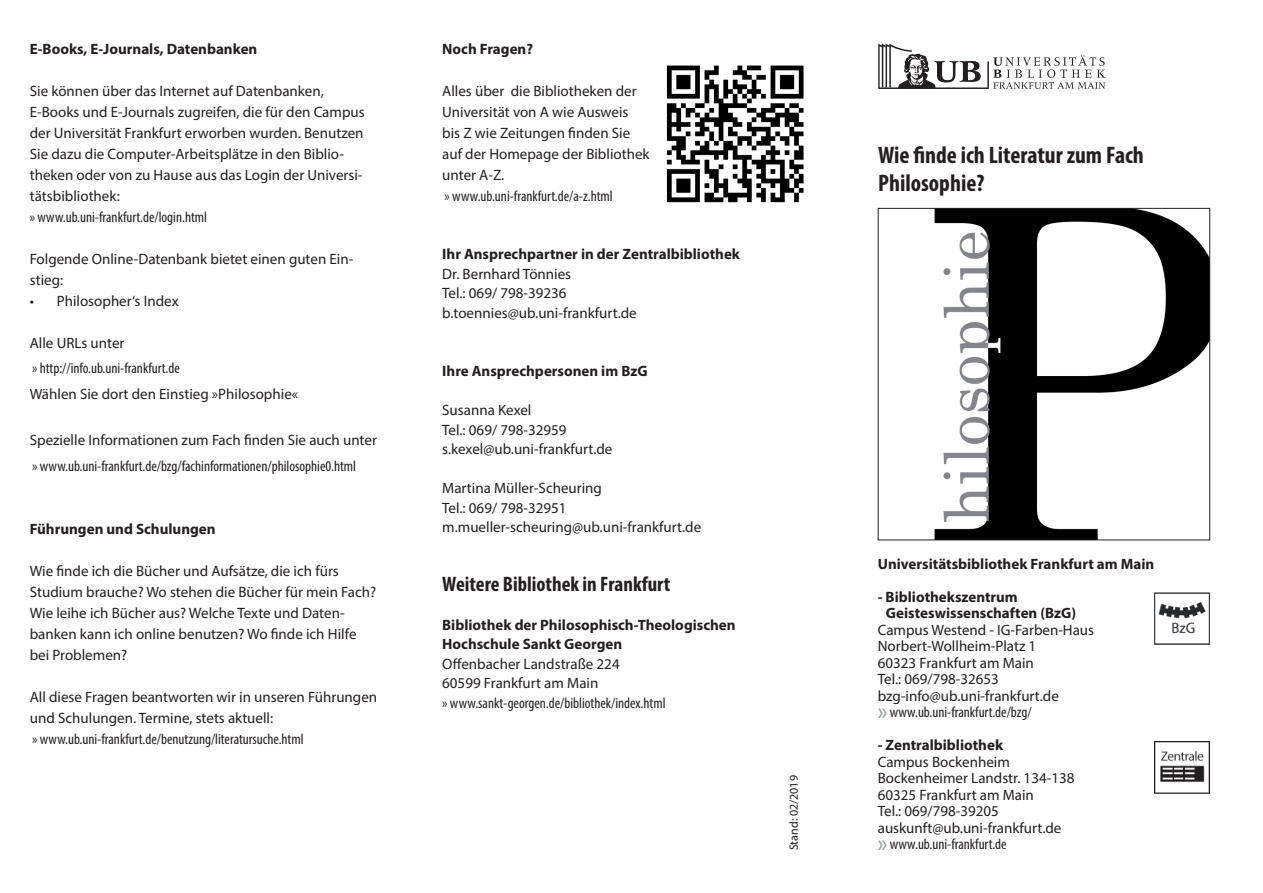
<style>
.page{position:relative;width:1263px;height:893px;background:#fff}
.page>*{position:absolute;margin:0;border:0;box-sizing:border-box;transform-origin:0 0}
.t1{font:700 condensed 24px/28.8px "Myriad Pro";color:#231f20}
.t2{font:700 condensed 21px "Myriad Pro";color:#231f20}
.t3{font:15px/21px "Myriad Pro";color:#231f20}
.t4{font:700 15px/19.5px "Myriad Pro";color:#231f20}
.t5{font:condensed 15px "Myriad Pro";color:#231f20}
.t6{font:12px "Myriad Pro";color:#231f20}
.s1{font-stretch:condensed;font-size:27px;color:#96999a}
.s2{font-stretch:condensed}
</style>
<div class="page">
<svg style="left:878px;top:44px;width:227px;height:45px"></svg>
<img style="left:666px;top:65px;width:138px;height:138px">
<img style="left:934px;top:210px;width:274px;height:328px">
<div style="left:878px;top:208px;width:332px;height:332px;border:1px solid #231f20"></div>
<img style="left:1154px;top:593px;width:56px;height:52px">
<img style="left:1154px;top:741px;width:56px;height:53px">
<p class="t4" style="left:30px;top:38px;width:229px">E-Books, E-Journals, Datenbanken</p>
<p class="t3" style="left:30px;top:80px;width:336px">Sie können über das Internet auf Datenbanken, E-Books und E-Journals zugreifen, die für den Campus der Universität Frankfurt erworben wurden. Benutzen Sie dazu die Computer-Arbeitsplätze in den Biblio&shy;theken oder von zu Hause aus das Login der Universi&shy;tätsbibliothek:</p>
<p class="t5" style="left:30px;top:208px;width:179px">» www.ub.uni-frankfurt.de/login.html</p>
<p class="t3" style="left:30px;top:248px;width:325px">Folgende Online-Datenbank bietet einen guten Ein&shy;stieg:</p>
<p class="t3" style="left:30px;top:290px;width:150px">• Philosopher‘s Index</p>
<p class="t3" style="left:30px;top:332px;width:96px">Alle URLs unter</p>
<p class="t5" style="left:32px;top:359px;width:149px">» http://info.ub.uni-frankfurt.de</p>
<p class="t3" style="left:30px;top:383px;width:270px">Wählen Sie dort den Einstieg »Philosophie«</p>
<p class="t3" style="left:30px;top:430px;width:349px">Spezielle Informationen zum Fach finden Sie auch unter</p>
<p class="t5" style="left:32px;top:457px;width:325px">» www.ub.uni-frankfurt.de/bzg/fachinformationen/philosophie0.html</p>
<p class="t4" style="left:30px;top:518px;width:187px">Führungen und Schulungen</p>
<p class="t3" style="left:30px;top:560px;width:348px">Wie finde ich die Bücher und Aufsätze, die ich fürs Studium brauche? Wo stehen die Bücher für mein Fach?<br>Wie leihe ich Bücher aus? Welche Texte und Daten&shy;banken kann ich online benutzen? Wo finde ich Hilfe bei Problemen?</p>
<p class="t3" style="left:30px;top:686px;width:349px">All diese Fragen beantworten wir in unseren Führungen und Schulungen. Termine, stets aktuell:</p>
<p class="t5" style="left:32px;top:730px;width:273px">» www.ub.uni-frankfurt.de/benutzung/literatursuche.html</p>
<p class="t4" style="left:442px;top:38px;width:92px">Noch Fragen?</p>
<p class="t3" style="left:442px;top:80px;width:209px">Alles über die Bibliotheken der<br>Universität von A wie Ausweis bis Z wie Zeitungen finden Sie auf der Homepage der Bibliothek unter A-Z.</p>
<p class="t5" style="left:445px;top:187px;width:170px">» www.ub.uni-frankfurt.de/a-z.html</p>
<p class="t4" style="left:442px;top:244px;width:299px">Ihr Ansprechpartner in der Zentralbibliothek</p>
<p class="t3" style="left:442px;top:264px;width:196px;line-height:19.5px">Dr. Bernhard Tönnies<br>Tel.: 069/ 798-39236 b.toennies@ub.uni-frankfurt.de</p>
<p class="t4" style="left:442px;top:361px;width:207px">Ihre Ansprechpersonen im BzG</p>
<p class="t3" style="left:442px;top:400px;width:172px;line-height:19.5px">Susanna Kexel<br>Tel.: 069/ 798-32959 s.kexel@ub.uni-frankfurt.de</p>
<p class="t3" style="left:442px;top:478px;width:260px;line-height:19.5px">Martina Müller-Scheuring<br>Tel.: 069/ 798-32951 m.mueller-scheuring@ub.uni-frankfurt.de</p>
<h2 class="t2" style="left:442px;top:571px;width:229px">Weitere Bibliothek in Frankfurt</h2>
<p class="t4" style="left:442px;top:614px;width:295px">Bibliothek der Philosophisch-Theologischen<br>Hochschule Sankt Georgen</p>
<p class="t3" style="left:442px;top:654px;width:179px;line-height:19.5px">Offenbacher Landstraße 224<br>60599 Frankfurt am Main</p>
<p class="t5" style="left:442px;top:694px;width:225px">» www.sankt-georgen.de/bibliothek/index.html</p>
<p class="t6" style="left:786px;top:850px;width:77px;rotate:-90deg">Stand: 02/2019</p>
<h1 class="t1" style="left:878px;top:140px;width:267px">Wie finde ich Literatur zum Fach<br>Philosophie?</h1>
<p class="t4" style="left:878px;top:553px;width:278px">Universitätsbibliothek Frankfurt am Main</p>
<p class="t4" style="left:886px;top:588px;width:192px;line-height:16.5px;text-indent:-8px">- Bibliothekszentrum<br>Geisteswissenschaften (BzG)</p>
<p class="t3" style="left:878px;top:621px;width:218px;line-height:16.5px">Campus Westend - IG-Farben-Haus<br>Norbert-Wollheim-Platz 1<br>60323 Frankfurt am Main<br>Tel.: 069/798-32653 bzg-info@ub.uni-frankfurt.de<br><span class="s1">»</span> <span class="s2">www.ub.uni-frankfurt.de/bzg/</span></p>
<p class="t4" style="left:878px;top:735px;width:127px">- Zentralbibliothek</p>
<p class="t3" style="left:878px;top:753px;width:198px;line-height:16.5px">Campus Bockenheim<br>Bockenheimer Landstr. 134-138<br>60325 Frankfurt am Main<br>Tel.: 069/798-39205 auskunft@ub.uni-frankfurt.de <span class="s1">»</span> <span class="s2">www.ub.uni-frankfurt.de</span></p>
</div>
